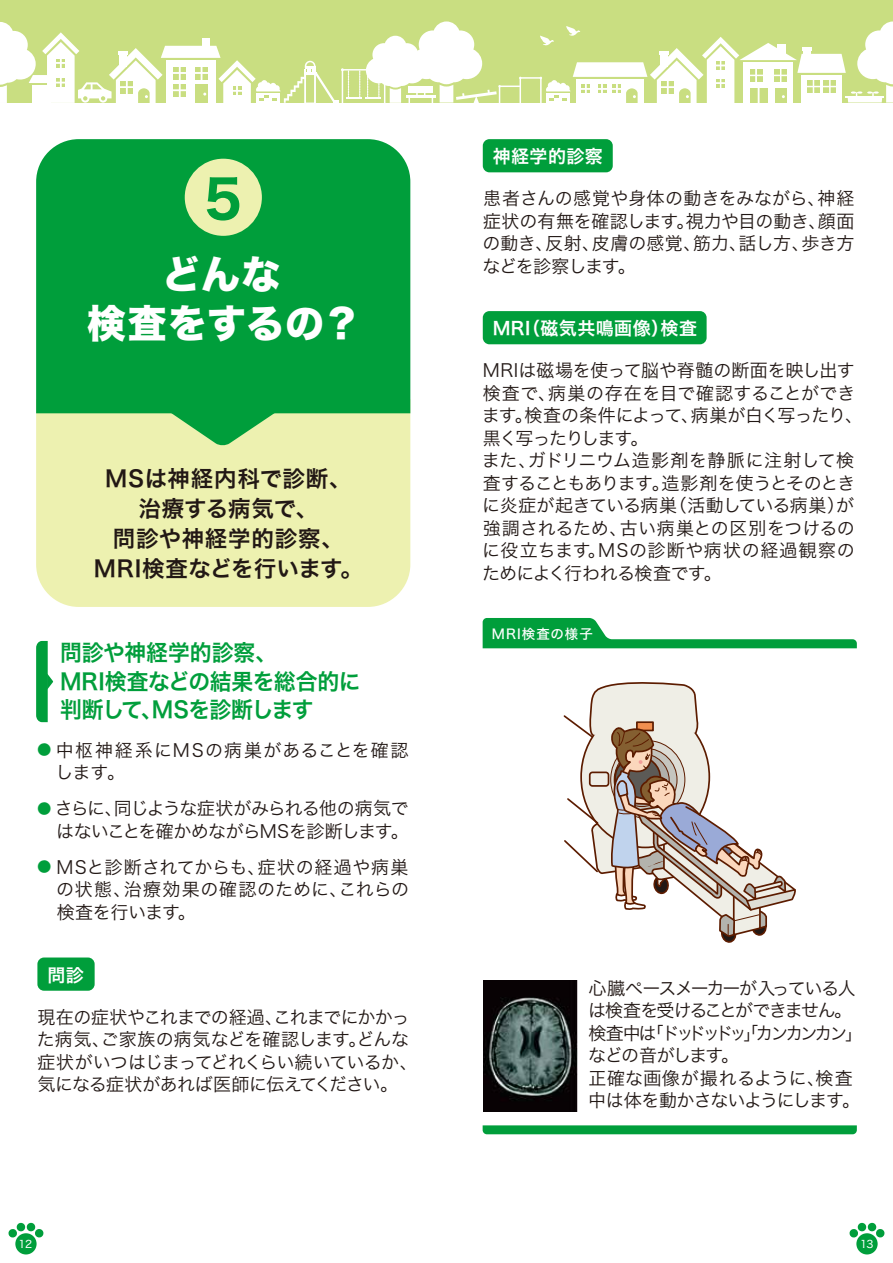
<style>
.page{position:relative;width:893px;height:1263px;background:#fff}
.page>*{position:absolute;margin:0;border:0;box-sizing:border-box;transform-origin:0 0}
.t1{font:51.9px "Hira Kaku Std W7";color:#009e3b}
.t2{font:39px/49.5px "Hira Kaku Std W8";letter-spacing:.01em;color:#fff;text-align:center}
.t3{font:22.5px/30px "Hira Kaku Std W6";letter-spacing:.025em;color:#221815;text-align:center}
.t4{font:22.5px/28.5px "Hira Kaku Std W6";letter-spacing:-.01em;color:#009e3b}
.t5{font:18px/22.5px "Hira Kaku Std W3";letter-spacing:-.025em;color:#221815;text-align:justify}
.t6{font:18px/22.5px "Hira Kaku Std W3";letter-spacing:-.075em;color:#221815}
.t7{font:18px/22.5px "Hira Kaku Std W3";letter-spacing:.07em;color:#221815}
.t8{font:18px "Hira Kaku Std W6";letter-spacing:.025em;color:#fff}
.t9{font:13.5px "Hira Kaku Std W5";letter-spacing:.075em;color:#fff}
.t10{font:10.5px "Hira Kaku Std W4";color:#fff}
.s1{font-size:14.4px;color:#009e3b}
</style>
<div class="page">
<div style="left:15px;top:1233px;width:22px;height:21px;background:#009e3b;border-radius:50%"></div>
<svg style="left:8px;top:1222px;width:36px;height:16px"></svg>
<div style="left:856px;top:1233px;width:22px;height:21px;background:#009e3b;border-radius:50%"></div>
<svg style="left:849px;top:1222px;width:36px;height:16px"></svg>
<div style="left:36px;top:413px;width:374px;height:194px;background:#edf1b0"></div>
<div style="left:36px;top:139px;width:374px;height:274px;background:#009e3b"></div>
<svg style="left:128px;top:382px;width:190px;height:64px;background:#56bc65"></svg>
<div style="left:483px;top:139px;width:130px;height:33px;background:#009e3b;border-radius:7px"></div>
<div style="left:483px;top:311px;width:224px;height:33px;background:#009e3b;border-radius:7px"></div>
<div style="left:37px;top:957px;width:58px;height:34px;background:#009e3b;border-radius:7px"></div>
<svg style="left:36px;top:641px;width:17px;height:81px"></svg>
<div style="left:185px;top:159px;width:77px;height:77px;background:#edf1b0;border-radius:50%"></div>
<svg style="left:562px;top:682px;width:234px;height:302px"></svg>
<svg style="left:483px;top:618px;width:374px;height:30px"></svg>
<img style="left:484px;top:981px;width:93px;height:131px">
<svg style="left:483px;top:1125px;width:374px;height:9px;background:#0ba243"></svg>
<div style="left:0;top:0;width:893px;height:103px;background:#c9de81"></div>
<hr style="left:520px;top:77px;width:21px;height:2px;background:#fff">
<svg style="left:0;top:21px;width:521px;height:82px"></svg>
<svg style="left:540px;top:21px;width:353px;height:82px"></svg>
<h1 class="t1" style="left:204px;top:158px;width:40px">5</h1>
<h2 class="t2" style="left:87px;top:251px;width:276px">どんな<br>検査をするの？</h2>
<p class="t3" style="left:94px;top:464px;width:271px">MSは神経内科で診断、治療する病気で、<br>問診や神経学的診察、<br>MRI検査などを行います。</p>
<p class="t4" style="left:60px;top:639px;width:302px">問診や神経学的診察、<br>MRI検査などの結果を総合的に判断して、MSを診断します</p>
<p class="t7" style="left:55px;top:739px;width:355px;text-indent:-18px"><span class="s1">●</span> 中枢神経系にMSの病巣があることを確認します。</p>
<p class="t5" style="left:37px;top:797px;width:373px;text-align:right"><span class="s1">●</span> さらに、同じような症状がみられる他の病気ではないことを確かめながらMSを診断します。</p>
<p class="t5" style="left:56px;top:856px;width:354px;text-indent:-19px"><span class="s1">●</span> MSと診断されてからも、症状の経過や病巣の状態、治療効果の確認のために、これらの検査を行います。</p>
<p class="t8" style="left:47px;top:961px;width:38px">問診</p>
<p class="t5" style="left:37px;top:1005px;width:382px;text-align:left">現在の症状やこれまでの経過、これまでにかかった病気、ご家族の病気などを確認します。どんな症状がいつはじまってどれくらい続いているか、気になる症状があれば医師に伝えてください。</p>
<p class="t8" style="left:493px;top:143px;width:112px">神経学的診察</p>
<p class="t5" style="left:482px;top:187px;width:373px">患者さんの感覚や身体の動きをみながら、神経症状の有無を確認します。視力や目の動き、顔面の動き、反射、皮膚の感覚、筋力、話し方、歩き方などを診察します。</p>
<p class="t8" style="left:493px;top:315px;width:206px">MRI（磁気共鳴画像）検査</p>
<p class="t5" style="left:482px;top:359px;width:383px;text-align:left">MRIは磁場を使って脳や脊髄の断面を映し出す検査で、病巣の存在を目で確認することができます。検査の条件によって、病巣が白く写ったり、黒く写ったりします。<br>また、ガドリニウム造影剤を静脈に注射して検査することもあります。造影剤を使うとそのときに炎症が起きている病巣（活動している病巣）が強調されるため、古い病巣との区別をつけるのに役立ちます。MSの診断や病状の経過観察のためによく行われる検査です。</p>
<p class="t9" style="left:492px;top:624px;width:102px">MRI検査の様子</p>
<p class="t6" style="left:588px;top:977px;width:277px">心臓ペースメーカーが入っている人は検査を受けることができません。検査中は「ドッドッドッ「」カンカンカン」などの音がします。<br>正確な画像が撮れるように、検査中は体を動かさないようにします。</p>
<p class="t10" style="left:19px;top:1236px;width:15px">12</p>
<p class="t10" style="left:860px;top:1236px;width:15px">13</p>
</div>
